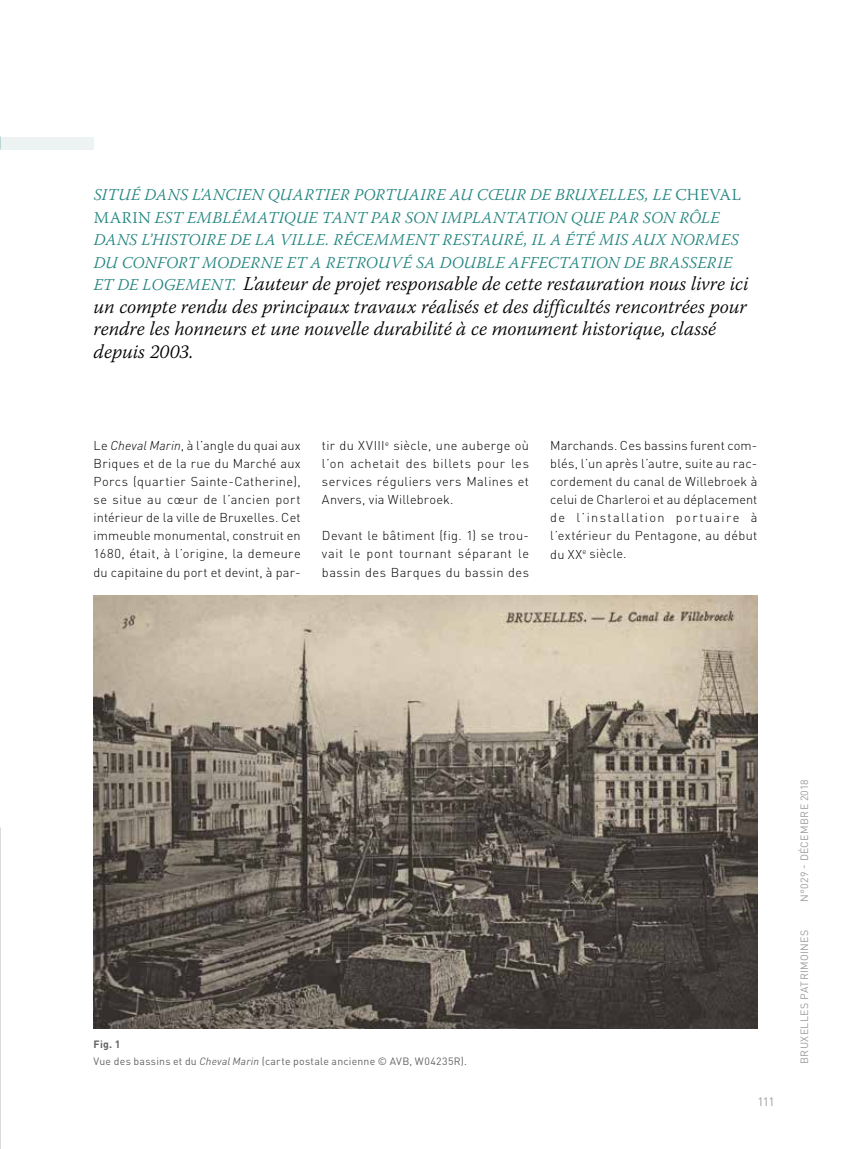
<style>
.page{position:relative;width:851px;height:1149px;background:#fff}
.page>*{position:absolute;margin:0;border:0;box-sizing:border-box;transform-origin:0 0}
.t1{font:italic 300 19.5px/22.5px "Warnock Pro";letter-spacing:-.005em;color:#000}
.t2{font:italic 300 16.5px/22.5px "Warnock Pro";letter-spacing:.02em;color:#248580}
.t3{font:300 12.75px/18px "DINOT";letter-spacing:.03em;color:#000;text-align:justify}
.t4{font:12px "DINOT";color:#9d9d9c}
.t5{font:10.5px/16.2px "DINOT";letter-spacing:.025em;color:#646363}
.t6{font:10.5px "DINOT";letter-spacing:.035em;color:#9d9d9c}
.s1{font-style:normal}
.s2{font-size:16.5px;color:#248580}
.s3{font-style:italic}
.s4{font-weight:700}
</style>
<div class="page">
<div style="left:0;top:137px;width:94px;height:13px;background:#edf2f2"></div>
<img style="left:94px;top:595px;width:663px;height:433px">
<p class="t2" style="left:94px;top:183px;width:648px">SITUÉ DANS L’ANCIEN QUARTIER PORTUAIRE AU CŒUR DE BRUXELLES, LE <span class="s1">CHEVAL MARIN</span> EST EMBLÉMATIQUE TANT PAR SON IMPLANTATION QUE PAR SON RÔLE DANS L’HISTOIRE DE LA VILLE. RÉCEMMENT RESTAURÉ, IL A ÉTÉ MIS AUX NORMES DU CONFORT MODERNE ET A RETROUVÉ SA DOUBLE AFFECTATION DE BRASSERIE</p>
<p class="t1" style="left:94px;top:272px;width:656px"><span class="s2">ET DE LOGEMENT.</span> L’auteur de projet responsable de cette restauration nous livre ici un compte rendu des principaux travaux réalisés et des difficultés rencontrées pour rendre les honneurs et une nouvelle durabilité à ce monument historique, classé depuis 2003.</p>
<p class="t3" style="left:94px;top:436px;width:208px">Le <span class="s3">Cheval Marin</span>, à l’angle du quai aux Briques et de la rue du Marché aux Porcs (quartier Sainte-Catherine), se situe au cœur de l’ancien port intérieur de la ville de Bruxelles. Cet immeuble monumental, construit en 1680, était, à l’origine, la demeure du capitaine du port et devint, à par-</p>
<p class="t3" style="left:322px;top:436px;width:208px">tir du XVIII<sup>e</sup> siècle, une auberge où l’on achetait des billets pour les services réguliers vers Malines et Anvers, via Willebroek.</p>
<p class="t3" style="left:322px;top:526px;width:208px">Devant le bâtiment (fig. 1) se trou&shy;vait le pont tournant séparant le bassin des Barques du bassin des</p>
<p class="t3" style="left:550px;top:436px;width:208px">Marchands. Ces bassins furent com&shy;blés, l’un après l’autre, suite au rac&shy;cordement du canal de Willebroek à celui de Charleroi et au déplacement de l’installation portuaire à l’extérieur du Pentagone, au début du XX<sup>e</sup> siècle.</p>
<p class="t5" style="left:94px;top:1036px;width:375px"><span class="s4">Fig. 1<br></span>Vue des bassins et du <span class="s3">Cheval Marin</span> (carte postale ancienne © AVB, W04235R).</p>
<p class="t4" style="left:757px;top:1094px;width:19px">111</p>
<p class="t6" style="left:797px;top:901px;width:124px;rotate:-90deg">N°029 - DÉCEMBRE 2018</p>
<p class="t6" style="left:797px;top:1063px;width:136px;rotate:-90deg">BRUXELLES PATRIMOINES</p>
</div>
